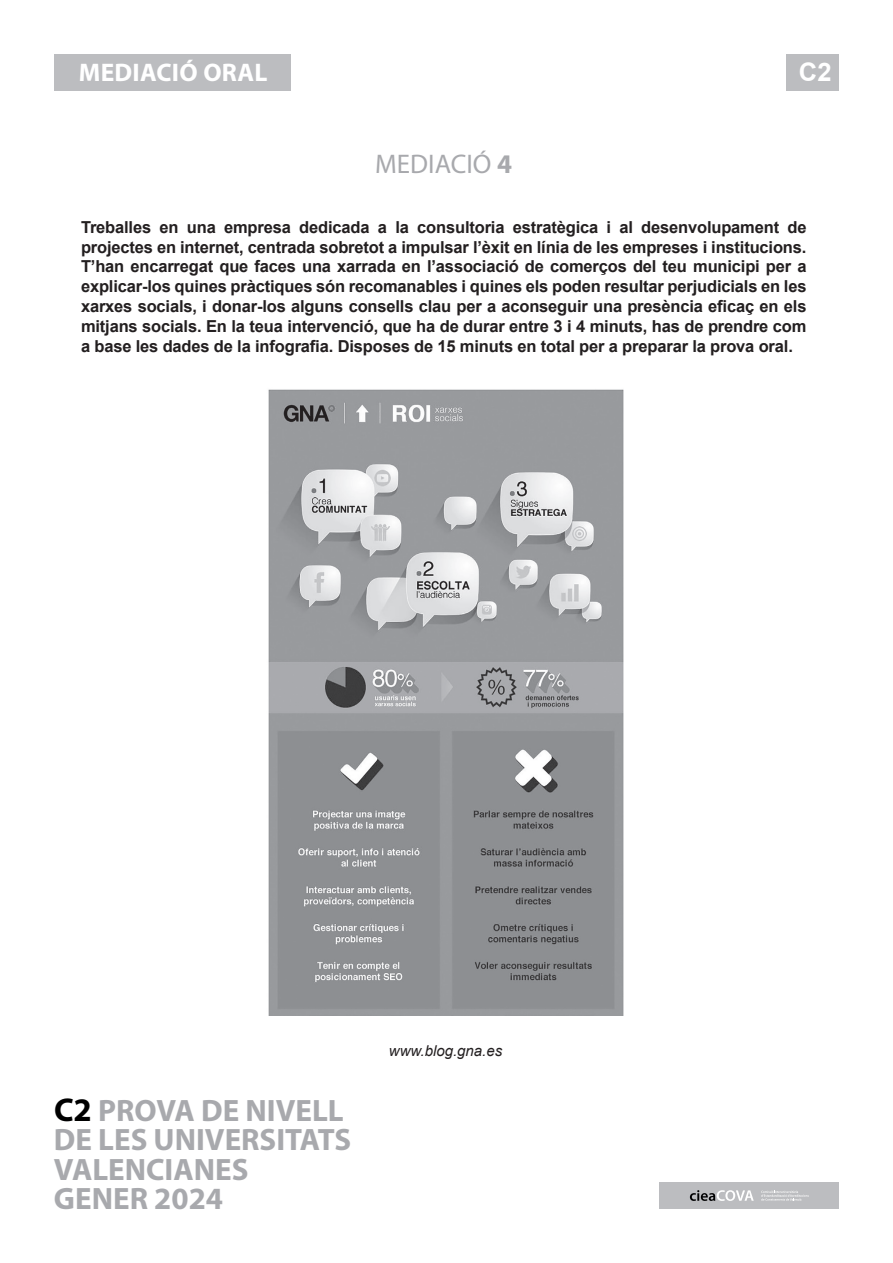
<style>
.page{position:relative;width:893px;height:1263px;background:#fff}
.page>*{position:absolute;margin:0;border:0;box-sizing:border-box;transform-origin:0 0}
.t1{font:700 31.05px/29.4px "Myriad Pro";color:#a8a9ad}
.t2{font:27px "Myriad Pro";color:#a8a9ad}
.t3{font:700 25.5px "Myriad Pro";letter-spacing:.01em;color:#fff}
.t4{font:700 25.5px "Arial";color:#fff}
.t5{font:700 16.5px/19.8px "Arial";letter-spacing:-.01em;color:#231f20;text-align:justify}
.t6{font:italic 15px "Arial";color:#231f20}
.s1{font-weight:700}
.s2{font-size:33px;color:#000}
</style>
<div class="page">
<div style="left:660px;top:1182px;width:179px;height:27px;background:#bcbdc0"></div>
<svg style="left:690px;top:1190px;width:64px;height:11px"></svg>
<svg style="left:761px;top:1190px;width:48px;height:10px"></svg>
<div style="left:54px;top:54px;width:237px;height:37px;background:#bcbdc0"></div>
<div style="left:787px;top:54px;width:52px;height:37px;background:#bcbdc0"></div>
<img style="left:268px;top:389px;width:356px;height:626px">
<h3 class="t3" style="left:79px;top:56px;width:190px">MEDIACIÓ ORAL</h3>
<h2 class="t2" style="left:375px;top:148px;width:138px">MEDIACIÓ <span class="s1">4</span></h2>
<h3 class="t4" style="left:799px;top:56px;width:34px">C2</h3>
<p class="t5" style="left:81px;top:218px;width:727px">Treballes en una empresa dedicada a la consultoria estratègica i al desenvolupament de projectes en internet, centrada sobretot a impulsar l’èxit en línia de les empreses i institucions.<br>T’han encarregat que faces una xarrada en l’associació de comerços del teu municipi per a explicar-los quines pràctiques són recomanables i quines els poden resultar perjudicials en les xarxes socials, i donar-los alguns consells clau per a aconseguir una presència eficaç en els mitjans socials. En la teua intervenció, que ha de durar entre 3 i 4 minuts, has de prendre com a base les dades de la infografia. Disposes de 15 minuts en total per a preparar la prova oral.</p>
<h1 class="t1" style="left:54px;top:1095px;width:299px"><span class="s2">C2</span> PROVA DE NIVELL<br>DE LES UNIVERSITATS<br>VALENCIANES<br>GENER 2024</h1>
<p class="t6" style="left:389px;top:1040px;width:115px">www.blog.gna.es</p>
</div>
